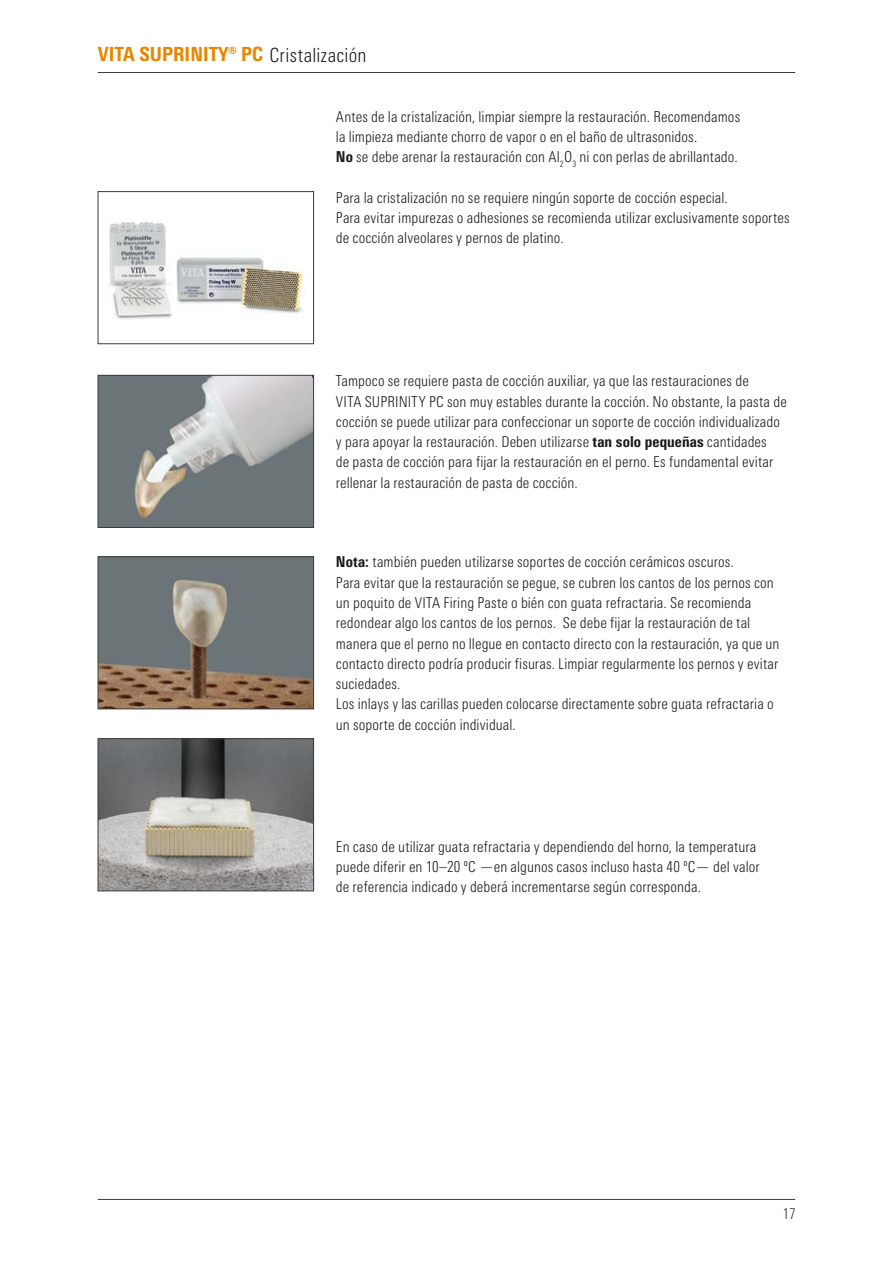
<style>
.page{position:relative;width:893px;height:1263px;background:#fff}
.page>*{position:absolute;margin:0;border:0;box-sizing:border-box;transform-origin:0 0}
.t1{font:800 condensed 19.5px "Univers Next Pro";color:#e98600}
.t2{font:300 condensed 15px/20.2px "Univers Next Pro";letter-spacing:.005em;color:#1a1a1a}
.t3{font:300 condensed 15px "Univers Next Pro";color:#3b3b3a}
.s1{font-weight:300;color:#1a1a1a}
.s2{font-weight:800}
</style>
<div class="page">
<hr style="left:98px;top:1199px;width:697px;height:1px;background:#3b3b3a">
<hr style="left:98px;top:72px;width:697px;height:1px;background:#3b3b3a">
<img style="left:100px;top:558px;width:212px;height:149px">
<div style="left:98px;top:556px;width:216px;height:153px;border:1px solid #3b3b3a"></div>
<img style="left:176px;top:257px;width:129px;height:57px">
<div style="left:98px;top:191px;width:216px;height:153px;border:1px solid #3b3b3a"></div>
<img style="left:108px;top:221px;width:64px;height:98px">
<img style="left:100px;top:740px;width:212px;height:149px">
<div style="left:98px;top:738px;width:216px;height:153px;border:1px solid #3b3b3a"></div>
<img style="left:100px;top:377px;width:212px;height:149px">
<div style="left:98px;top:375px;width:216px;height:153px;border:1px solid #3b3b3a"></div>
<h1 class="t1" style="left:98px;top:43px;width:270px">VITA SUPRINITY® PC <span class="s1">Cristalización</span></h1>
<p class="t2" style="left:336px;top:106px;width:406px">Antes de la cristalización, limpiar siempre la restauración. Recomendamos la limpieza mediante chorro de vapor o en el baño de ultrasonidos.<br><span class="s2">No</span> se debe arenar la restauración con Al<sub>2</sub>O<sub>3</sub> ni con perlas de abrillantado.</p>
<p class="t2" style="left:336px;top:187px;width:455px">Para la cristalización no se requiere ningún soporte de cocción especial.<br>Para evitar impurezas o adhesiones se recomienda utilizar exclusivamente soportes de cocción alveolares y pernos de platino.</p>
<p class="t2" style="left:336px;top:371px;width:452px">Tampoco se requiere pasta de cocción auxiliar, ya que las restauraciones de<br>VITA SUPRINITY PC son muy estables durante la cocción. No obstante, la pasta de cocción se puede utilizar para confeccionar un soporte de cocción individualizado y para apoyar la restauración. Deben utilizarse <span class="s2">tan solo pequeñas</span> cantidades<br>de pasta de cocción para fijar la restauración en el perno. Es fundamental evitar rellenar la restauración de pasta de cocción.</p>
<p class="t2" style="left:336px;top:552px;width:445px"><span class="s2">Nota:</span> también pueden utilizarse soportes de cocción cerámicos oscuros.<br>Para evitar que la restauración se pegue, se cubren los cantos de los pernos con un poquito de VITA Firing Paste o bién con guata refractaria. Se recomienda redondear algo los cantos de los pernos. Se debe fijar la restauración de tal manera que el perno no llegue en contacto directo con la restauración, ya que un contacto directo podría producir fisuras. Limpiar regularmente los pernos y evitar suciedades.<br>Los inlays y las carillas pueden colocarse directamente sobre guata refractaria o un soporte de cocción individual.</p>
<p class="t2" style="left:336px;top:836px;width:425px">En caso de utilizar guata refractaria y dependiendo del horno, la temperatura puede diferir en 10–20 ºC —en algunos casos incluso hasta 40 ºC— del valor de referencia indicado y deberá incrementarse según corresponda.</p>
<p class="t3" style="left:783px;top:1205px;width:15px">17</p>
</div>
